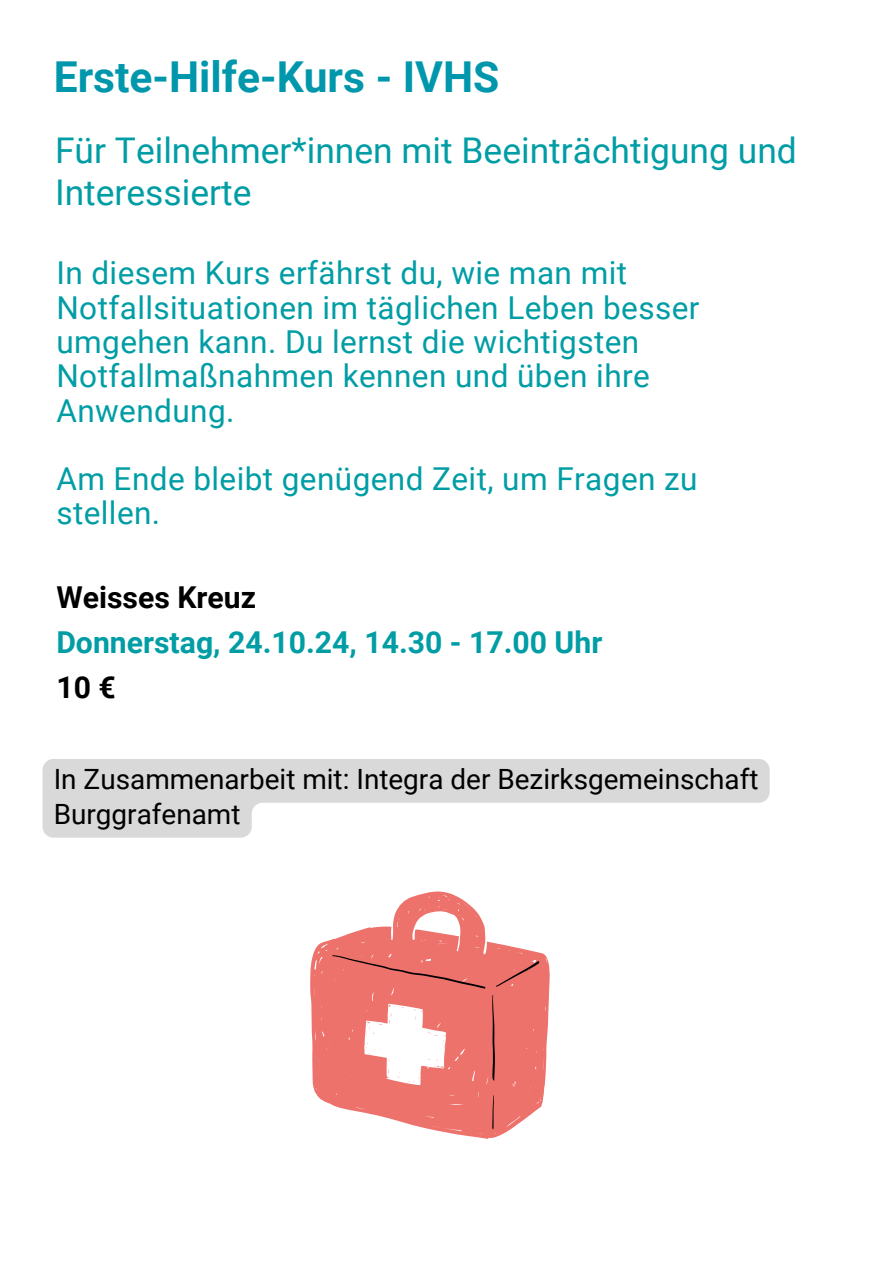
<style>
.page{position:relative;width:894px;height:1264px;background:#fff}
.page>*{position:absolute;margin:0;border:0;box-sizing:border-box;transform-origin:0 0}
.t1{font:700 42.6px "Roboto";color:#0097ac}
.t2{font:35.4px/41.7px "Roboto";color:#009da5}
.t3{font:31.5px/34.3px "Roboto";letter-spacing:.015em;color:#009da5}
.t4{font:700 30.15px "Roboto";color:#009da5}
.t5{font:700 30.15px "Roboto";color:#000}
.t6{font:27.9px/34.8px "Roboto";color:#000}
</style>
<div class="page">
<svg style="left:310px;top:891px;width:240px;height:247px"></svg>
<svg style="left:332px;top:939px;width:207px;height:190px;background:#ec8681"></svg>
<svg style="left:43px;top:759px;width:726px;height:78px;fill:#d9d9d9"></svg>
<h1 class="t1" style="left:54px;top:53px;width:447px">Erste-Hilfe-Kurs - IVHS</h1>
<p class="t2" style="left:55px;top:130px;width:743px">Für Teilnehmer*innen mit Beeinträchtigung und<br>Interessierte</p>
<p class="t3" style="left:56px;top:256px;width:644px">In diesem Kurs erfährst du, wie man mit Notfallsituationen im täglichen Leben besser umgehen kann. Du lernst die wichtigsten Notfallmaßnahmen kennen und üben ihre Anwendung.</p>
<p class="t3" style="left:56px;top:462px;width:642px">Am Ende bleibt genügend Zeit, um Fragen zu stellen.</p>
<p class="t5" style="left:56px;top:580px;width:201px">Weisses Kreuz</p>
<p class="t4" style="left:56px;top:625px;width:547px">Donnerstag, 24.10.24, 14.30 - 17.00 Uhr</p>
<p class="t5" style="left:56px;top:670px;width:61px">10 €</p>
<p class="t6" style="left:54px;top:762px;width:706px">In Zusammenarbeit mit: Integra der Bezirksgemeinschaft<br>Burggrafenamt</p>
</div>
